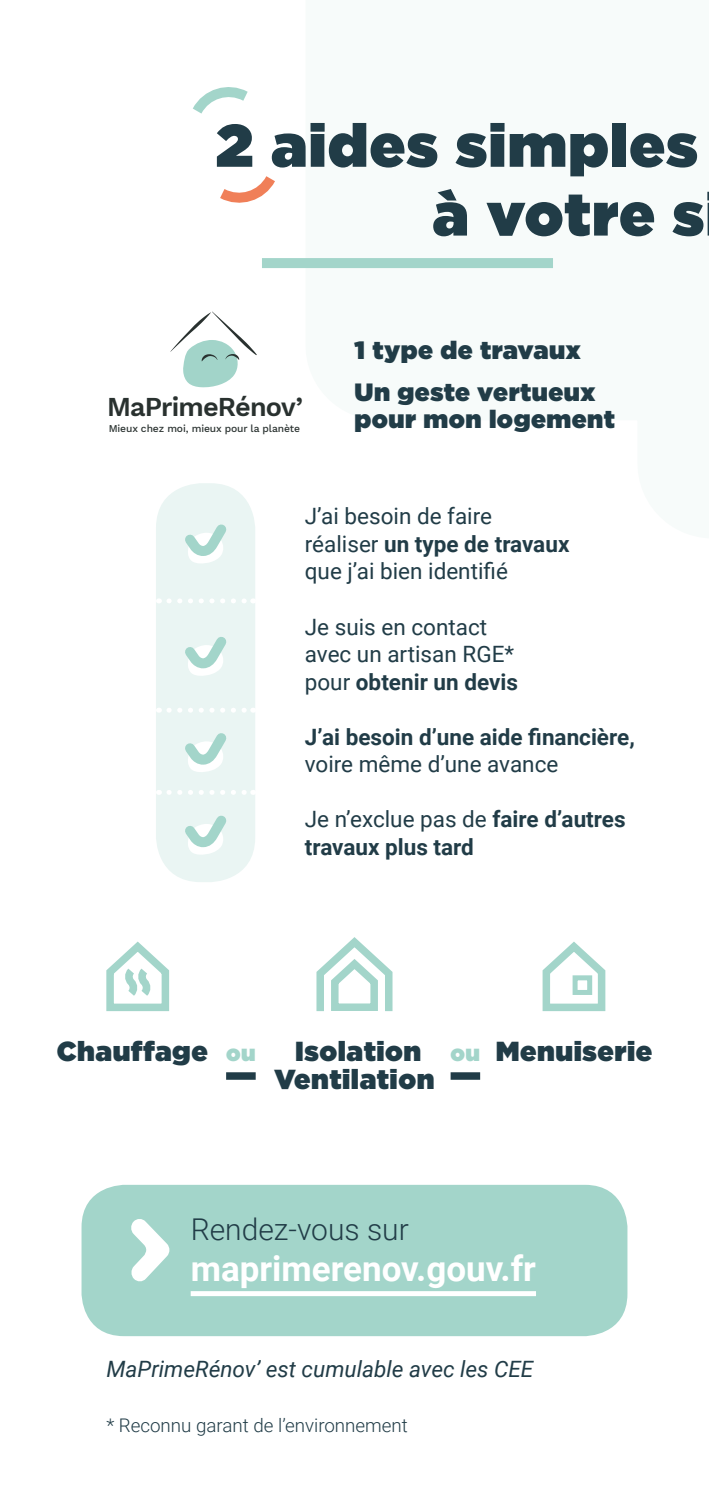
<style>
.page{position:relative;width:709px;height:1489px;background:#fff}
.page>*{position:absolute;margin:0;border:0;box-sizing:border-box;transform-origin:0 0}
.t1{font:900 60px/68.8px "Gotham";letter-spacing:.02em;color:#213c47;text-align:right}
.t2{font:700 35px "Roboto";color:#fff}
.t3{font:300 30px "Roboto";color:#213c47}
.t4{font:900 27.5px/27.5px "Gotham";letter-spacing:.02em;color:#213c47}
.t5{font:600 27px "Work Sans";letter-spacing:-.03em;color:#29312f}
.t6{font:900 25px/41.2px "Gotham";letter-spacing:.02em;color:#213c47}
.t7{font:22.5px/27.5px "Roboto";color:#213c47}
.t8{font:700 22.5px/27.5px "Roboto";color:#213c47}
.t9{font:italic 22.5px "Roboto";color:#213c47}
.t10{font:900 22.5px "Gotham";color:#a3d5ca}
.t11{font:300 18.75px "Roboto";color:#213c47}
.t12{font:500 10.25px "Work Sans";letter-spacing:-.01em;color:#29312f}
.s1{font-weight:700}
.s2{font-weight:400}
.s3{font-size:22.5px;color:#a3d5ca}
</style>
<div class="page">
<div style="left:81px;top:1184px;width:546px;height:151px;background:#a3d5ca;border-radius:43px"></div>
<svg style="left:191px;top:1291px;width:345px;height:4px"></svg>
<svg style="left:131px;top:1219px;width:38px;height:63px"></svg>
<svg style="left:170px;top:311px;width:87px;height:76px"></svg>
<div style="left:156px;top:483px;width:99px;height:399px;background:#eaf5f3;border-radius:45px"></div>
<svg style="left:169px;top:599px;width:78px;height:4px"></svg>
<svg style="left:169px;top:708px;width:78px;height:4px"></svg>
<svg style="left:169px;top:790px;width:78px;height:4px"></svg>
<svg style="left:185px;top:524px;width:42px;height:39px"></svg>
<svg style="left:185px;top:637px;width:42px;height:39px"></svg>
<svg style="left:185px;top:733px;width:42px;height:39px"></svg>
<svg style="left:185px;top:815px;width:42px;height:39px"></svg>
<svg style="left:106px;top:941px;width:64px;height:71px"></svg>
<svg style="left:316px;top:937px;width:77px;height:75px"></svg>
<svg style="left:220px;top:176px;width:55px;height:27px"></svg>
<svg style="left:193px;top:87px;width:55px;height:27px"></svg>
<div style="left:262px;top:258px;width:291px;height:10px;background:#a3d5ca"></div>
<div style="left:226px;top:1072px;width:30px;height:7px;background:#213c47"></div>
<div style="left:450px;top:1072px;width:30px;height:7px;background:#213c47"></div>
<svg style="left:542px;top:941px;width:64px;height:71px"></svg>
<div style="left:572px;top:975px;width:20px;height:19px;border:5px solid #a3d5ca"></div>
<h1 class="t1" style="left:216px;top:110px;width:490px">2 aides simples à votre s</h1>
<p class="t5" style="left:107px;top:391px;width:198px">MaPrimeRénov’</p>
<p class="t12" style="left:109px;top:422px;width:193px">Mieux chez moi, mieux pour la planète</p>
<p class="t6" style="left:354px;top:329px;width:242px">1 type de travaux<br>Un geste vertueux</p>
<p class="t6" style="left:354px;top:398px;width:262px">pour mon logement</p>
<p class="t7" style="left:305px;top:502px;width:266px">J’ai besoin de faire réaliser <span class="s1">un type de travaux </span>que j’ai bien identifié</p>
<p class="t7" style="left:305px;top:612px;width:214px">Je suis en contact avec un artisan RGE* pour <span class="s1">obtenir un devis</span></p>
<p class="t8" style="left:305px;top:722px;width:331px">J’ai besoin d’une aide financière,</p>
<p class="t7" style="left:305px;top:749px;width:255px">voire même d’une avance</p>
<p class="t8" style="left:305px;top:804px;width:322px"><span class="s2">Je n’exclue pas de</span> faire d’autres travaux plus tard</p>
<p class="t4" style="left:57px;top:1036px;width:153px">Chauffage</p>
<p class="t10" style="left:226px;top:1039px;width:31px">ou</p>
<p class="t4" style="left:274px;top:1036px;width:207px;text-indent:21px">Isolation <span class="s3">ou<br></span>Ventilation</p>
<p class="t4" style="left:495px;top:1036px;width:158px">Menuiserie</p>
<h3 class="t3" style="left:191px;top:1208px;width:220px">Rendez-vous sur</h3>
<h2 class="t2" style="left:191px;top:1243px;width:347px">maprimerenov.gouv.fr</h2>
<p class="t9" style="left:106px;top:1353px;width:428px">MaPrimeRénov’ est cumulable avec les CEE</p>
<p class="t11" style="left:106px;top:1412px;width:303px">* Reconnu garant de l’environnement</p>
</div>
